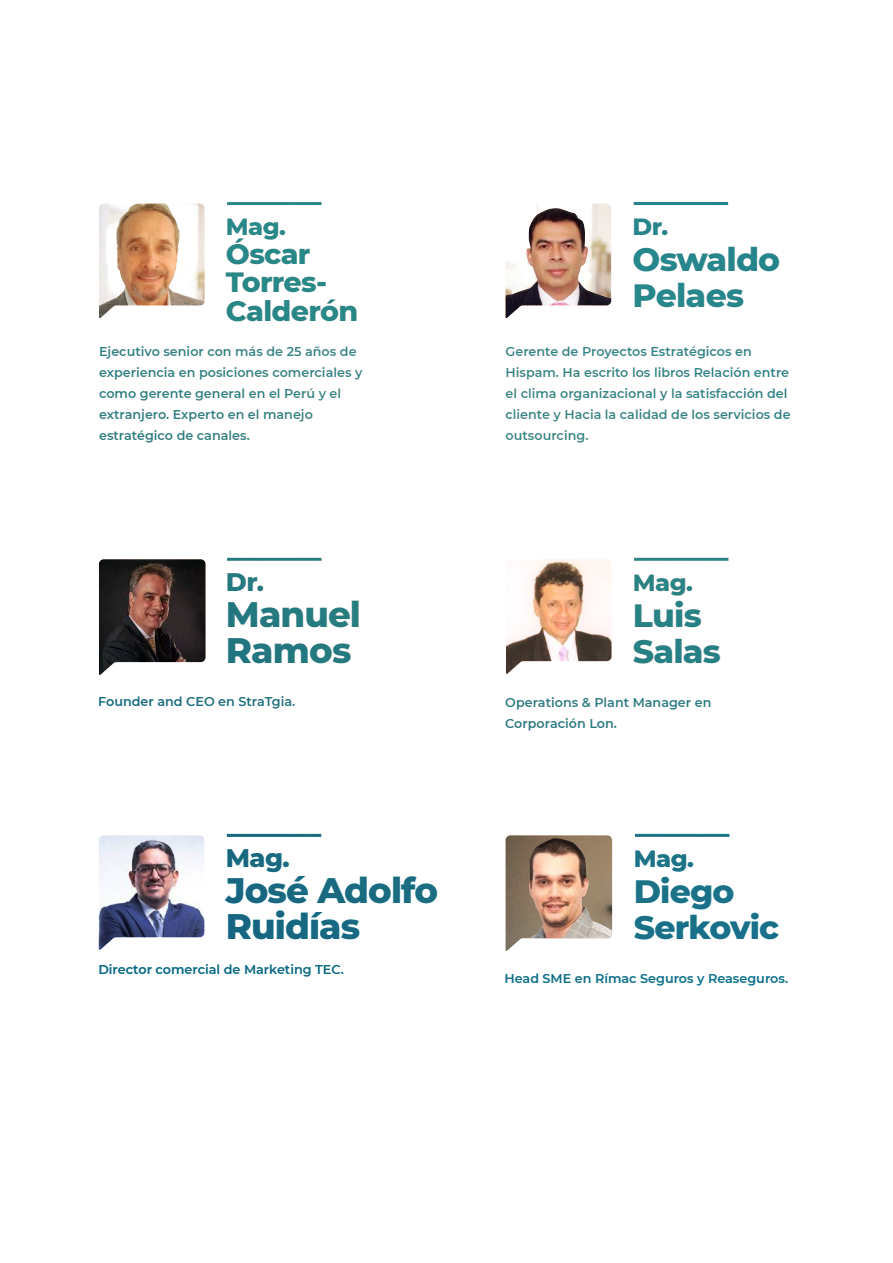
<style>
.page{position:relative;width:893px;height:1263px;background:#fff}
.page>*{position:absolute;margin:0;border:0;box-sizing:border-box;transform-origin:0 0}
.t1{font:800 35.55px/36px "Montserrat";letter-spacing:-.025em;color:#208093}
.t2{font:800 33px/36px "Montserrat";letter-spacing:-.025em;color:#208093}
.t3{font:800 28.5px/28.5px "Montserrat";letter-spacing:-.025em;color:#208093}
.t4{font:800 25.5px "Montserrat";color:#208093}
.t5{font:800 24px "Montserrat";letter-spacing:-.025em;color:#208093}
.t6{font:600 12.75px/21px "Montserrat";color:#208093}
</style>
<div class="page">
<img style="left:98px;top:202px;width:632px;height:749px">
<h3 class="t5" style="left:226px;top:209px;width:62px">Mag.</h3>
<h3 class="t3" style="left:226px;top:238px;width:134px">Óscar<br>Torres-<br>Calderón</h3>
<p class="t6" style="left:99px;top:340px;width:265px">Ejecutivo senior con más de 25 años de experiencia en posiciones comerciales y como gerente general en el Perú y el extranjero. Experto en el manejo estratégico de canales.</p>
<h3 class="t4" style="left:226px;top:563px;width:40px">Dr.</h3>
<h1 class="t1" style="left:226px;top:594px;width:137px">Manuel<br>Ramos</h1>
<p class="t6" style="left:98px;top:691px;width:199px">Founder and CEO en StraTgia.</p>
<h3 class="t4" style="left:226px;top:839px;width:65px">Mag.</h3>
<h1 class="t1" style="left:226px;top:870px;width:214px">José Adolfo<br>Ruidías</h1>
<p class="t6" style="left:98px;top:959px;width:247px">Director comercial de Marketing TEC.</p>
<h3 class="t5" style="left:633px;top:209px;width:37px">Dr.</h3>
<h2 class="t2" style="left:633px;top:240px;width:149px">Oswaldo<br>Pelaes</h2>
<p class="t6" style="left:506px;top:340px;width:287px">Gerente de Proyectos Estratégicos en Hispam. Ha escrito los libros Relación entre el clima organizacional y la satisfacción del cliente y Hacia la calidad de los servicios de outsourcing.</p>
<h3 class="t5" style="left:633px;top:565px;width:62px">Mag.</h3>
<h2 class="t2" style="left:633px;top:595px;width:89px">Luis<br>Salas</h2>
<p class="t6" style="left:505px;top:691px;width:208px">Operations &amp; Plant Manager en<br>Corporación Lon.</p>
<h3 class="t5" style="left:634px;top:841px;width:62px">Mag.</h3>
<h2 class="t2" style="left:634px;top:871px;width:147px">Diego<br>Serkovic</h2>
<p class="t6" style="left:504px;top:967px;width:285px">Head SME en Rímac Seguros y Reaseguros.</p>
</div>
